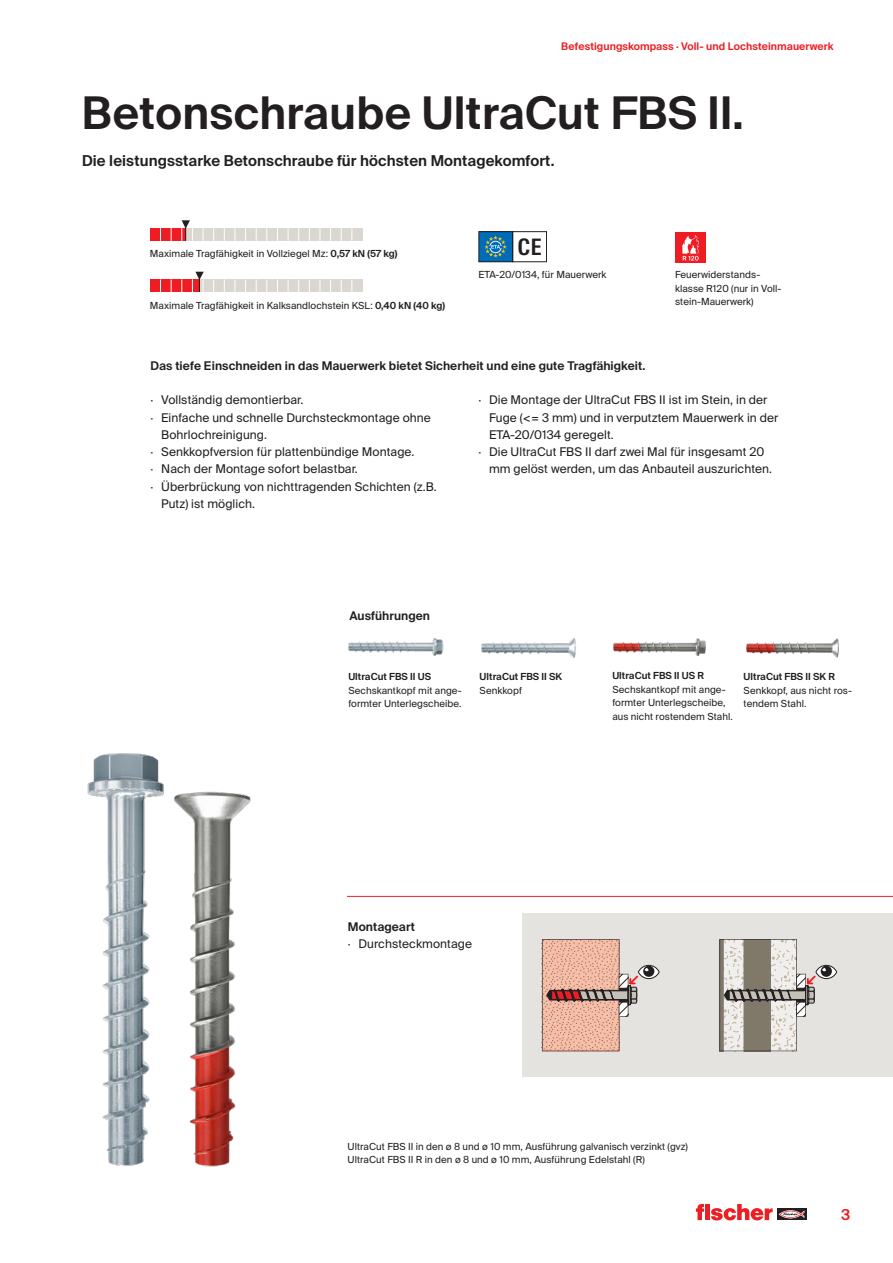
<style>
.page{position:relative;width:893px;height:1263px;background:#fff}
.page>*{position:absolute;margin:0;border:0;box-sizing:border-box;transform-origin:0 0}
.CB_AF_01_HEAD_30PT_S{font:600 45px "fischerstrong";letter-spacing:.005em;color:#231f20}
.t1{font:600 22.65px "fischerstrong Cond";color:#231f20}
.CB_AF_02_SUBHEAD_SB{font:600 15px "fischerstrong";letter-spacing:.005em;color:#231f20}
.t2{font:600 15px "fischerstrong";color:#ee1d23}
.t3{font:12px/17.2px "fischerstrong";letter-spacing:.005em;color:#231f20}
.CB_AF_03_COPY_REG_2C{font:600 12px "fischerstrong";letter-spacing:.005em;color:#231f20}
.CB_AF_03_COPY_SB{font:600 12px "fischerstrong";letter-spacing:.005em;color:#231f20}
.t4{font:600 10.5px "fischerstrong";letter-spacing:.005em;color:#ee1d23}
.CB_AF_04_CAPTION_REG{font:9.75px/13.5px "fischerstrong";letter-spacing:.005em;color:#231f20}
.CB_AF_04_CAPTION_REG-2{font:600 9.75px/13.5px "fischerstrong";letter-spacing:.005em;color:#231f20}
.s1{font-weight:600}
.s2{font-weight:400}
</style>
<div class="page">
<svg style="left:777px;top:1208px;width:29px;height:12px"></svg>
<svg style="left:779px;top:1210px;width:25px;height:8px"></svg>
<svg style="left:696px;top:1204px;width:77px;height:16px"></svg>
<div style="left:523px;top:913px;width:370px;height:164px;background:#e5e3e0"></div>
<div style="left:479px;top:232px;width:34px;height:30px;background:#006cb7"></div>
<svg style="left:484px;top:235px;width:23px;height:23px"></svg>
<div style="left:478px;top:231px;width:35px;height:31px;border:1px solid #231f20"></div>
<div style="left:512px;top:231px;width:35px;height:31px;border:1px solid #231f20"></div>
<svg style="left:816px;top:965px;width:21px;height:13px"></svg>
<div style="left:816px;top:965px;width:21px;height:14px;border:1px solid #231f20;border-radius:50%"></div>
<div style="left:821px;top:966px;width:11px;height:11px;background:#231f20;border-radius:50%"></div>
<svg style="left:719px;top:939px;width:107px;height:113px"></svg>
<div style="left:675px;top:232px;width:31px;height:31px;background:#ee1d23"></div>
<svg style="left:682px;top:235px;width:17px;height:26px"></svg>
<img style="left:87px;top:753px;width:74px;height:413px">
<img style="left:160px;top:783px;width:91px;height:384px">
<svg style="left:638px;top:965px;width:21px;height:14px"></svg>
<div style="left:638px;top:965px;width:21px;height:14px;border:1px solid #231f20;border-radius:50%"></div>
<div style="left:643px;top:966px;width:11px;height:11px;background:#231f20;border-radius:50%"></div>
<svg style="left:542px;top:939px;width:107px;height:112px"></svg>
<hr style="left:347px;top:896px;width:546px;height:1px;background:#ee1d23">
<div style="left:150px;top:228px;width:212px;height:13px;background:#dad6d0"></div>
<div style="left:150px;top:228px;width:35px;height:13px;background:#ee1d23"></div>
<svg style="left:160px;top:228px;width:1px;height:13px"></svg>
<svg style="left:171px;top:228px;width:1px;height:13px"></svg>
<svg style="left:203px;top:228px;width:1px;height:13px"></svg>
<svg style="left:213px;top:228px;width:1px;height:13px"></svg>
<svg style="left:224px;top:228px;width:1px;height:13px"></svg>
<svg style="left:235px;top:228px;width:1px;height:13px"></svg>
<svg style="left:245px;top:228px;width:1px;height:13px"></svg>
<svg style="left:256px;top:228px;width:1px;height:13px"></svg>
<svg style="left:267px;top:228px;width:1px;height:13px"></svg>
<svg style="left:277px;top:228px;width:1px;height:13px"></svg>
<svg style="left:288px;top:228px;width:1px;height:13px"></svg>
<svg style="left:298px;top:228px;width:1px;height:13px"></svg>
<svg style="left:309px;top:228px;width:1px;height:13px"></svg>
<svg style="left:320px;top:228px;width:1px;height:13px"></svg>
<svg style="left:330px;top:228px;width:1px;height:13px"></svg>
<svg style="left:341px;top:228px;width:1px;height:13px"></svg>
<svg style="left:352px;top:228px;width:1px;height:13px"></svg>
<svg style="left:182px;top:220px;width:11px;height:21px"></svg>
<div style="left:150px;top:279px;width:212px;height:13px;background:#dad6d0"></div>
<div style="left:150px;top:279px;width:50px;height:13px;background:#ee1d23"></div>
<svg style="left:160px;top:279px;width:1px;height:13px"></svg>
<svg style="left:171px;top:279px;width:1px;height:13px"></svg>
<svg style="left:182px;top:279px;width:1px;height:13px"></svg>
<svg style="left:213px;top:279px;width:1px;height:13px"></svg>
<svg style="left:224px;top:279px;width:1px;height:13px"></svg>
<svg style="left:235px;top:280px;width:1px;height:12px"></svg>
<svg style="left:245px;top:279px;width:1px;height:13px"></svg>
<svg style="left:256px;top:279px;width:1px;height:13px"></svg>
<svg style="left:267px;top:280px;width:1px;height:12px"></svg>
<svg style="left:277px;top:279px;width:1px;height:13px"></svg>
<svg style="left:288px;top:279px;width:1px;height:13px"></svg>
<svg style="left:298px;top:279px;width:1px;height:13px"></svg>
<svg style="left:309px;top:279px;width:1px;height:13px"></svg>
<svg style="left:320px;top:279px;width:1px;height:13px"></svg>
<svg style="left:330px;top:279px;width:1px;height:13px"></svg>
<svg style="left:341px;top:279px;width:1px;height:13px"></svg>
<svg style="left:352px;top:280px;width:1px;height:12px"></svg>
<svg style="left:192px;top:272px;width:12px;height:20px"></svg>
<img style="left:348px;top:638px;width:95px;height:18px">
<img style="left:613px;top:638px;width:93px;height:18px">
<img style="left:481px;top:638px;width:95px;height:20px">
<img style="left:746px;top:638px;width:93px;height:20px">
<p class="t4" style="left:561px;top:41px;width:274px">Befestigungskompass · Voll- und Lochsteinmauerwerk</p>
<p class="CB_AF_01_HEAD_30PT_S" style="left:82px;top:87px;width:663px">Betonschraube UltraCut FBS II.</p>
<p class="CB_AF_02_SUBHEAD_SB" style="left:82px;top:152px;width:474px">Die leistungsstarke Betonschraube für höchsten Montagekomfort.</p>
<p class="CB_AF_04_CAPTION_REG" style="left:150px;top:247px;width:249px">Maximale Tragfähigkeit in Vollziegel Mz: <span class="s1">0,57 kN (57 kg)</span></p>
<p class="CB_AF_04_CAPTION_REG" style="left:150px;top:298px;width:297px">Maximale Tragfähigkeit in Kalksandlochstein KSL: <span class="s1">0,40 kN (40 kg)</span></p>
<p class="t1" style="left:518px;top:234px;width:25px">CE</p>
<p class="CB_AF_04_CAPTION_REG" style="left:478px;top:268px;width:130px">ETA-20/0134, für Mauerwerk</p>
<p class="CB_AF_04_CAPTION_REG" style="left:675px;top:268px;width:108px">Feuerwiderstands&shy;klasse R120 (nur in Voll&shy;stein-Mauerwerk)</p>
<p class="CB_AF_03_COPY_REG_2C" style="left:151px;top:359px;width:496px">Das tiefe Einschneiden in das Mauerwerk bietet Sicherheit und eine gute Tragfähigkeit.</p>
<p class="t3" style="left:151px;top:392px;width:154px">· Vollständig demontierbar.</p>
<p class="t3" style="left:161px;top:409px;width:271px;text-indent:-11px">· Einfache und schnelle Durchsteckmontage ohne<br>Bohrlochreinigung.</p>
<p class="t3" style="left:151px;top:443px;width:265px">· Senkkopfversion für plattenbündige Montage.</p>
<p class="t3" style="left:151px;top:461px;width:209px">· Nach der Montage sofort belastbar.</p>
<p class="t3" style="left:161px;top:478px;width:277px;text-indent:-11px">· Überbrückung von nichttragenden Schichten (z.B.<br>Putz) ist möglich.</p>
<p class="t3" style="left:489px;top:392px;width:291px;text-indent:-11px">· Die Montage der UltraCut FBS II ist im Stein, in der<br>Fuge (&lt;= 3 mm) und in verputztem Mauerwerk in der<br>ETA-20/0134 geregelt.</p>
<p class="t3" style="left:489px;top:443px;width:285px;text-indent:-11px">· Die UltraCut FBS II darf zwei Mal für insgesamt 20 mm gelöst werden, um das Anbauteil auszurichten.</p>
<p class="CB_AF_03_COPY_SB" style="left:349px;top:609px;width:82px">Ausführungen</p>
<p class="CB_AF_04_CAPTION_REG" style="left:348px;top:670px;width:115px"><span class="s1">UltraCut FBS II US<br></span>Sechskantkopf mit ange&shy;formter Unterlegscheibe.</p>
<p class="CB_AF_04_CAPTION_REG" style="left:612px;top:669px;width:122px"><span class="s1">UltraCut FBS II US R<br></span>Sechskantkopf mit ange&shy;formter Unterlegscheibe, aus nicht rostendem Stahl.</p>
<p class="CB_AF_04_CAPTION_REG-2" style="left:480px;top:670px;width:84px">UltraCut FBS II SK<br><span class="s2">Senkkopf</span></p>
<p class="CB_AF_04_CAPTION_REG" style="left:744px;top:670px;width:110px"><span class="s1">UltraCut FBS II SK R<br></span>Senkkopf, aus nicht ros&shy;tendem Stahl.</p>
<p class="CB_AF_03_COPY_SB" style="left:348px;top:919px;width:69px">Montageart</p>
<p class="t3" style="left:348px;top:935px;width:126px">· Durchsteckmontage</p>
<p class="CB_AF_04_CAPTION_REG" style="left:348px;top:1139px;width:342px">UltraCut FBS II in den ø 8 und ø 10 mm, Ausführung galvanisch verzinkt (gvz)</p>
<p class="CB_AF_04_CAPTION_REG" style="left:348px;top:1153px;width:299px">UltraCut FBS II R in den ø 8 und ø 10 mm, Ausführung Edelstahl (R)</p>
<h3 class="t2" style="left:841px;top:1206px;width:11px">3</h3>
</div>
